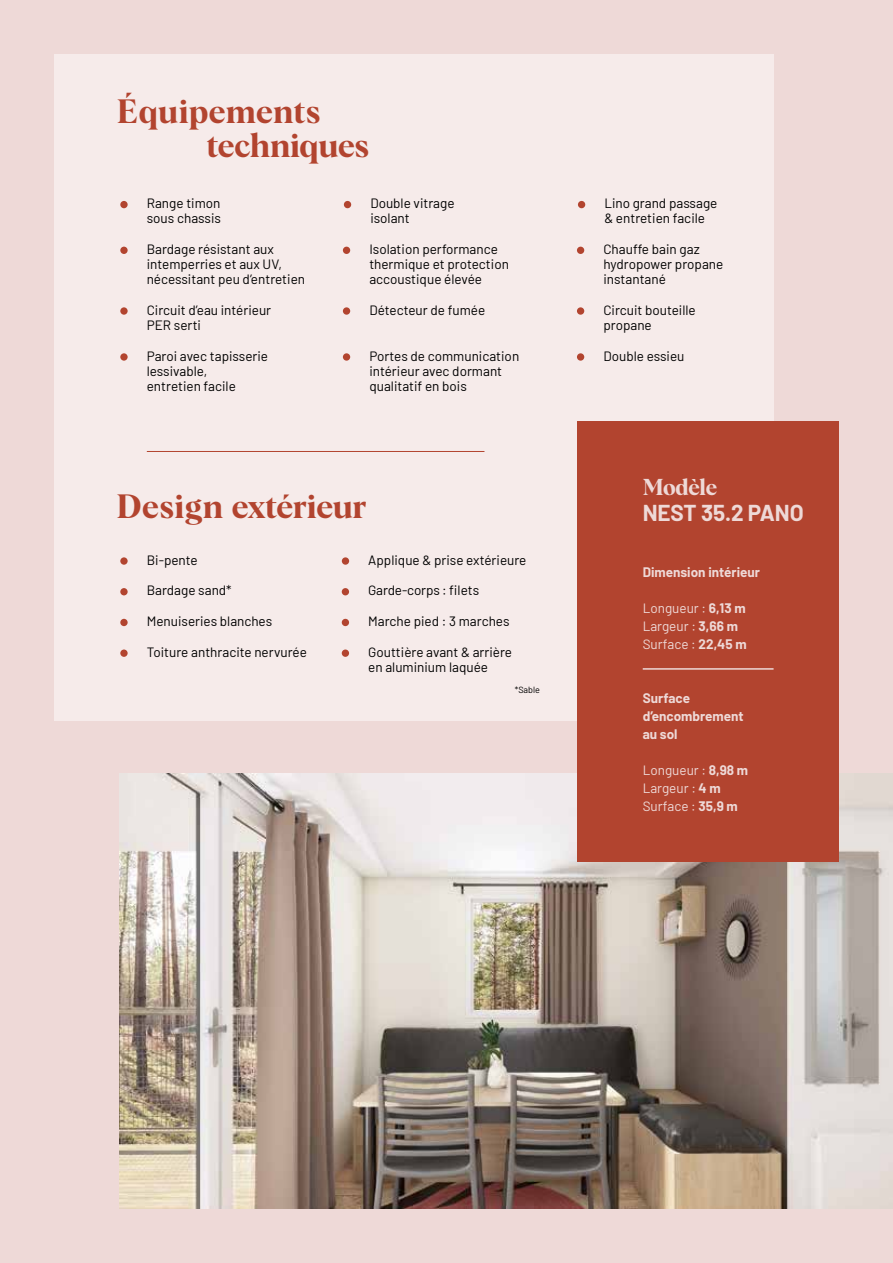
<style>
.page{position:relative;width:893px;height:1263px;background:#eed9d7}
.page>*{position:absolute;margin:0;border:0;box-sizing:border-box;transform-origin:0 0}
.t1{font:33px/33.9px "Albra Semi";color:#b2442f}
.t2{font:700 22.5px "Barlow";letter-spacing:-.005em;color:#eed9d7}
.t3{font:22.5px "Albra Semi";letter-spacing:-.015em;color:#eed9d7}
.t4{font:13.5px/15px "Barlow";color:#000}
.t5{font:13.5px/18px "Barlow";color:#eed9d7}
.t6{font:700 13.5px/18px "Barlow";color:#eed9d7}
.t7{font:9px "Barlow";color:#000}
.s1{font-weight:700}
</style>
<div class="page">
<div style="left:54px;top:54px;width:720px;height:666px;background:#f6ebea"></div>
<div style="left:120px;top:201px;width:8px;height:7px;background:#b2442f;border-radius:50%"></div>
<div style="left:120px;top:247px;width:8px;height:7px;background:#b2442f;border-radius:50%"></div>
<div style="left:120px;top:307px;width:8px;height:8px;background:#b2442f;border-radius:50%"></div>
<div style="left:120px;top:353px;width:8px;height:8px;background:#b2442f;border-radius:50%"></div>
<div style="left:344px;top:201px;width:7px;height:7px;background:#b2442f;border-radius:50%"></div>
<div style="left:578px;top:201px;width:7px;height:7px;background:#b2442f;border-radius:50%"></div>
<div style="left:343px;top:247px;width:7px;height:7px;background:#b2442f;border-radius:50%"></div>
<div style="left:577px;top:307px;width:7px;height:8px;background:#b2442f;border-radius:50%"></div>
<div style="left:343px;top:353px;width:7px;height:8px;background:#b2442f;border-radius:50%"></div>
<div style="left:343px;top:307px;width:7px;height:8px;background:#b2442f;border-radius:50%"></div>
<div style="left:577px;top:247px;width:7px;height:7px;background:#b2442f;border-radius:50%"></div>
<hr style="left:147px;top:451px;width:337px;height:1px;background:#b2442f">
<img style="left:119px;top:773px;width:774px;height:435px">
<div style="left:577px;top:421px;width:262px;height:441px;background:#b2442f"></div>
<hr style="left:643px;top:668px;width:131px;height:2px;background:#eed9d7">
<div style="left:577px;top:353px;width:7px;height:8px;background:#b2442f;border-radius:50%"></div>
<div style="left:120px;top:557px;width:8px;height:8px;background:#b2442f;border-radius:50%"></div>
<div style="left:120px;top:588px;width:8px;height:7px;background:#b2442f;border-radius:50%"></div>
<div style="left:120px;top:619px;width:8px;height:7px;background:#b2442f;border-radius:50%"></div>
<div style="left:120px;top:649px;width:8px;height:8px;background:#b2442f;border-radius:50%"></div>
<div style="left:342px;top:588px;width:7px;height:7px;background:#b2442f;border-radius:50%"></div>
<div style="left:342px;top:619px;width:7px;height:7px;background:#b2442f;border-radius:50%"></div>
<div style="left:342px;top:649px;width:7px;height:8px;background:#b2442f;border-radius:50%"></div>
<div style="left:342px;top:557px;width:7px;height:8px;background:#b2442f;border-radius:50%"></div>
<h1 class="t1" style="left:207px;top:95px;width:164px;text-indent:-90px">Équipements techniques</h1>
<p class="t4" style="left:147px;top:197px;width:76px">Range timon sous chassis</p>
<p class="t4" style="left:147px;top:243px;width:160px">Bardage résistant aux intemperries et aux UV, nécessitant peu d’entretien</p>
<p class="t4" style="left:147px;top:303px;width:126px">Circuit d’eau intérieur<br>PER serti</p>
<p class="t4" style="left:147px;top:349px;width:123px">Paroi avec tapisserie lessivable,<br>entretien facile</p>
<p class="t4" style="left:370px;top:197px;width:86px">Double vitrage isolant</p>
<p class="t4" style="left:604px;top:197px;width:115px">Lino grand passage &amp; entretien facile</p>
<p class="t4" style="left:369px;top:243px;width:141px">Isolation performance thermique et protection accoustique élevée</p>
<p class="t4" style="left:603px;top:303px;width:94px">Circuit bouteille propane</p>
<p class="t4" style="left:369px;top:349px;width:151px">Portes de communication intérieur avec dormant qualitatif en bois</p>
<p class="t4" style="left:603px;top:243px;width:121px">Chauffe bain gaz hydropower propane instantané</p>
<p class="t4" style="left:369px;top:303px;width:117px">Détecteur de fumée</p>
<p class="t4" style="left:603px;top:349px;width:83px">Double essieu</p>
<h1 class="t1" style="left:117px;top:489px;width:252px">Design extérieur</h1>
<p class="t4" style="left:147px;top:553px;width:52px">Bi-pente</p>
<p class="t4" style="left:147px;top:584px;width:86px">Bardage sand*</p>
<p class="t4" style="left:147px;top:615px;width:127px">Menuiseries blanches</p>
<p class="t4" style="left:147px;top:646px;width:162px">Toiture anthracite nervurée</p>
<p class="t4" style="left:368px;top:553px;width:160px">Applique &amp; prise extérieure</p>
<p class="t4" style="left:368px;top:582px;width:112px">Garde-corps : filets</p>
<p class="t4" style="left:368px;top:615px;width:143px">Marche pied : 3 marches</p>
<p class="t4" style="left:368px;top:646px;width:145px">Gouttière avant &amp; arrière en aluminium laquée</p>
<p class="t7" style="left:515px;top:686px;width:27px">*Sable</p>
<h2 class="t3" style="left:643px;top:475px;width:76px">Modèle</h2>
<h2 class="t2" style="left:643px;top:504px;width:163px">NEST 35.2 PANO</h2>
<p class="t6" style="left:643px;top:564px;width:119px">Dimension intérieur</p>
<p class="t5" style="left:643px;top:600px;width:105px">Longueur : <span class="s1">6,13 m<br></span>Largeur : <span class="s1">3,66 m<br></span>Surface : <span class="s1">22,45 m</span></p>
<p class="t6" style="left:643px;top:690px;width:102px">Surface d’encombrement au sol</p>
<p class="t5" style="left:643px;top:762px;width:107px">Longueur : <span class="s1">8,98 m<br></span>Largeur : <span class="s1">4 m<br></span>Surface : <span class="s1">35,9 m</span></p>
</div>
